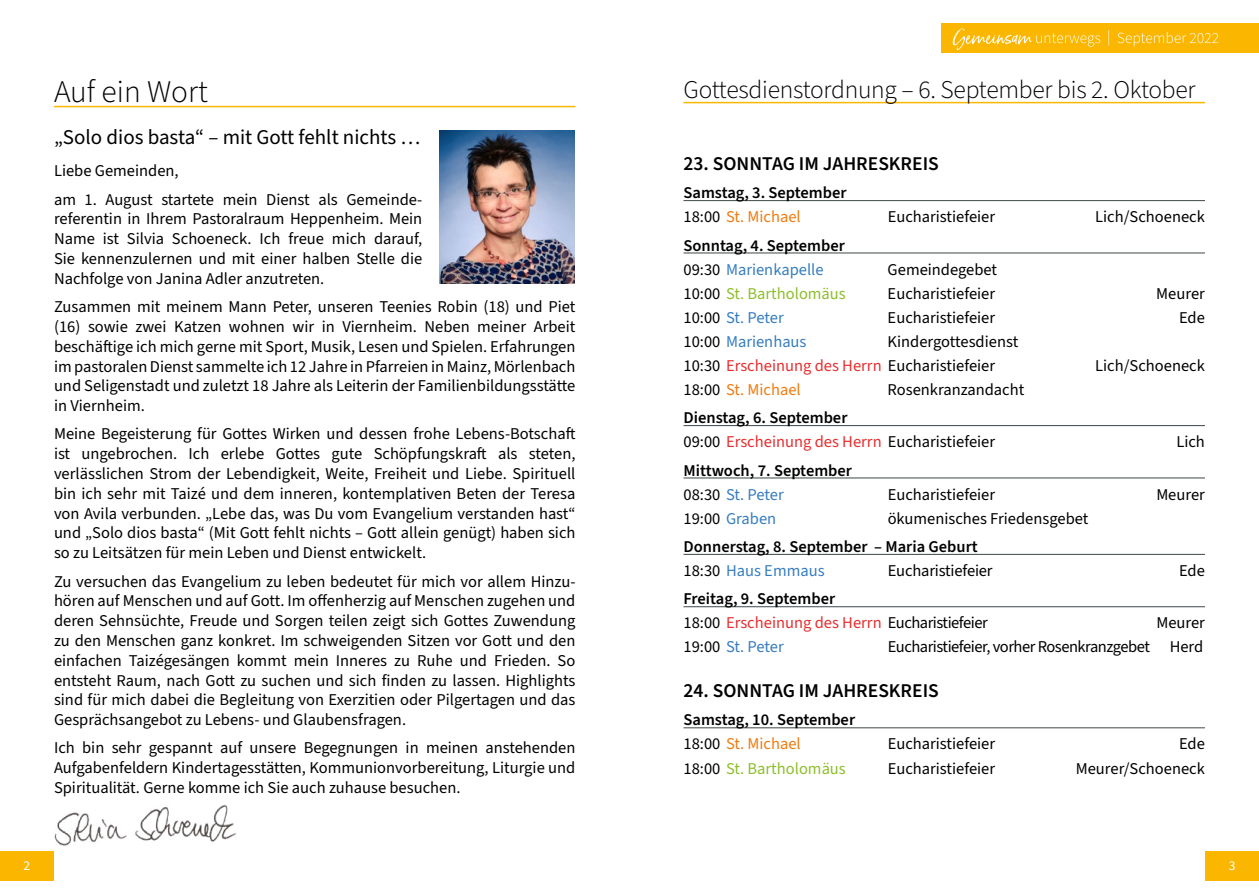
<style>
.page{position:relative;width:1259px;height:893px;background:#fff}
.page>*{position:absolute;margin:0;border:0;box-sizing:border-box;transform-origin:0 0}
.t1{font:300 31.5px "Source Sans 3";color:#000}
.t2{font:300 25.5px "Source Sans 3";letter-spacing:-.01em;color:#000}
.t3{font:21px "Source Sans 3";color:#000}
.t4{font:600 19.5px "Source Sans 3";color:#000}
.t5{font:16.5px/19.8px "Source Sans 3";color:#000;text-align:justify}
.t6{font:600 16.5px/24px "Source Sans 3";color:#000}
.t7{font:16.5px "Source Sans 3";color:#367dc0}
.t8{font:16.5px "Source Sans 3";letter-spacing:-.03em;color:#000}
.t9{font:16.5px "Source Sans 3";color:#8dbe2a}
.t10{font:16.5px "Source Sans 3";color:#ef7b0f}
.t11{font:13.5px "Source Sans 3";color:#fff}
.s1{font-weight:400}
.s2{font-weight:400;color:#ef7b0f}
.s3{font-weight:400;color:#367dc0}
.s4{color:#000}
.s5{color:#e62e30}
.s6{font-weight:600}
</style>
<div class="page">
<div style="left:941px;top:23px;width:318px;height:30px;background:#fbb700"></div>
<div style="left:1205px;top:851px;width:54px;height:30px;background:#fbb700"></div>
<div style="left:0;top:851px;width:54px;height:30px;background:#fbb700"></div>
<svg style="left:952px;top:28px;width:266px;height:22px"></svg>
<hr style="left:54px;top:106px;width:521px;height:1px;background:#fbb700">
<hr style="left:683px;top:102px;width:522px;height:1px;background:#fbb700">
<hr style="left:683px;top:200px;width:522px;height:1px;background:#3f474a">
<hr style="left:683px;top:253px;width:522px;height:1px;background:#3f474a">
<hr style="left:683px;top:425px;width:522px;height:1px;background:#3f474a">
<hr style="left:683px;top:478px;width:522px;height:1px;background:#3f474a">
<hr style="left:683px;top:554px;width:522px;height:1px;background:#3f474a">
<hr style="left:683px;top:606px;width:522px;height:1px;background:#3f474a">
<hr style="left:683px;top:727px;width:522px;height:1px;background:#3f474a">
<img style="left:439px;top:131px;width:135px;height:152px">
<img style="left:54px;top:804px;width:183px;height:41px">
<h1 class="t1" style="left:54px;top:70px;width:155px">Auf ein Wort</h1>
<p class="t3" style="left:54px;top:123px;width:368px">„Solo dios basta“ – mit Gott fehlt nichts …</p>
<p class="t5" style="left:54px;top:157px;width:370px;line-height:28.3px">Liebe Gemeinden,<br>am 1. August startete mein Dienst als Gemeinde-</p>
<p class="t5" style="left:54px;top:210px;width:370px">referentin in Ihrem Pastoralraum Heppenheim. Mein Name ist Silvia Schoeneck. Ich freue mich darauf, Sie kennenzulernen und mit einer halben Stelle die Nachfolge von Janina Adler anzutreten.</p>
<p class="t5" style="left:54px;top:297px;width:523px">Zusammen mit meinem Mann Peter, unseren Teenies Robin (18) und Piet (16) sowie zwei Katzen wohnen wir in Viernheim. Neben meiner Arbeit beschäftige ich mich gerne mit Sport, Musik, Lesen und Spielen. Erfahrungen im pastoralen Dienst sammelte ich 12 Jahre in Pfarreien in Mainz, Mörlenbach und Seligenstadt und zuletzt 18 Jahre als Leiterin der Familienbildungsstätte in Viernheim.</p>
<p class="t5" style="left:54px;top:425px;width:523px">Meine Begeisterung für Gottes Wirken und dessen frohe Lebens-Botschaft ist ungebrochen. Ich erlebe Gottes gute Schöpfungskraft als steten, verlässlichen Strom der Lebendigkeit, Weite, Freiheit und Liebe. Spirituell bin ich sehr mit Taizé und dem inneren, kontemplativen Beten der Teresa von Avila verbunden. „Lebe das, was Du vom Evangelium verstanden hast“ und „Solo dios basta“ (Mit Gott fehlt nichts – Gott allein genügt) haben sich so zu Leitsätzen für mein Leben und Dienst entwickelt.</p>
<p class="t5" style="left:54px;top:572px;width:523px">Zu versuchen das Evangelium zu leben bedeutet für mich vor allem Hinzu&shy;hören auf Menschen und auf Gott. Im offenherzig auf Menschen zugehen und deren Sehnsüchte, Freude und Sorgen teilen zeigt sich Gottes Zuwendung zu den Menschen ganz konkret. Im schweigenden Sitzen vor Gott und den einfachen Taizégesängen kommt mein Inneres zu Ruhe und Frieden. So entsteht Raum, nach Gott zu suchen und sich finden zu lassen. Highlights sind für mich dabei die Begleitung von Exerzitien oder Pilgertagen und das Gesprächsangebot zu Lebens- und Glaubensfragen.</p>
<p class="t5" style="left:54px;top:739px;width:523px">Ich bin sehr gespannt auf unsere Begegnungen in meinen anstehenden Aufgabenfeldern Kindertagesstätten, Kommunionvorbereitung, Liturgie und Spiritualität. Gerne komme ich Sie auch zuhause besuchen.</p>
<h2 class="t2" style="left:683px;top:72px;width:513px">Gottesdienstordnung – 6. September bis 2. Oktober</h2>
<p class="t4" style="left:683px;top:150px;width:257px">23. SONNTAG IM JAHRESKREIS</p>
<p class="t6" style="left:683px;top:181px;width:165px">Samstag, 3. September<br><span class="s1">18:00</span> <span class="s2">St. Michael</span></p>
<p class="t5" style="left:887px;top:207px;width:109px">Eucharistiefeier</p>
<p class="t5" style="left:1095px;top:207px;width:111px">Lich/Schoeneck</p>
<p class="t6" style="left:683px;top:234px;width:163px">Sonntag, 4. September<br><span class="s1">09:30</span> <span class="s3">Marienkapelle</span></p>
<p class="t5" style="left:887px;top:260px;width:111px">Gemeindegebet</p>
<p class="t9" style="left:683px;top:282px;width:164px"><span class="s4">10:00</span> St. Bartholomäus</p>
<p class="t5" style="left:887px;top:284px;width:109px">Eucharistiefeier</p>
<p class="t5" style="left:1156px;top:284px;width:50px">Meurer</p>
<p class="t7" style="left:683px;top:306px;width:102px"><span class="s4">10:00</span> St. Peter</p>
<p class="t5" style="left:887px;top:308px;width:109px">Eucharistiefeier</p>
<p class="t5" style="left:1179px;top:308px;width:27px">Ede</p>
<p class="t7" style="left:683px;top:330px;width:125px"><span class="s4">10:00</span> Marienhaus</p>
<p class="t5" style="left:683px;top:330px;width:336px;line-height:24px;text-indent:204px">Kindergottesdienst<br>10:30 <span class="s5">Erscheinung des Herrn</span> Eucharistiefeier</p>
<p class="t5" style="left:1095px;top:356px;width:111px">Lich/Schoeneck</p>
<p class="t10" style="left:683px;top:378px;width:119px"><span class="s4">18:00</span> St. Michael</p>
<p class="t5" style="left:887px;top:380px;width:138px">Rosenkranzandacht</p>
<p class="t5" style="left:683px;top:406px;width:313px;line-height:24px"><span class="s6">Dienstag, 6. September<br></span>09:00 <span class="s5">Erscheinung des Herrn</span> Eucharistiefeier</p>
<p class="t5" style="left:1176px;top:432px;width:30px">Lich</p>
<p class="t6" style="left:683px;top:459px;width:170px">Mittwoch, 7. September<br><span class="s1">08:30</span> <span class="s3">St. Peter</span></p>
<p class="t5" style="left:887px;top:485px;width:109px">Eucharistiefeier</p>
<p class="t5" style="left:1156px;top:485px;width:50px">Meurer</p>
<p class="t7" style="left:683px;top:507px;width:94px"><span class="s4">19:00</span> Graben</p>
<p class="t5" style="left:887px;top:509px;width:202px">ökumenisches Friedensgebet</p>
<p class="t6" style="left:683px;top:535px;width:296px">Donnerstag, 8. September – Maria Geburt<br><span class="s1">18:30</span> <span class="s3">Haus Emmaus</span></p>
<p class="t5" style="left:887px;top:561px;width:107px">Eucharistiefeier</p>
<p class="t5" style="left:1179px;top:561px;width:27px">Ede</p>
<p class="t5" style="left:683px;top:587px;width:306px;line-height:24px"><span class="s6">Freitag, 9. September<br></span>18:00 <span class="s5">Erscheinung des Herrn</span> Eucharistiefeier</p>
<p class="t5" style="left:1156px;top:614px;width:50px">Meurer</p>
<p class="t7" style="left:683px;top:636px;width:102px"><span class="s4">19:00</span> St. Peter</p>
<p class="t8" style="left:887px;top:636px;width:317px">Eucharistiefeier, vorher Rosenkranzgebet Herd</p>
<p class="t4" style="left:683px;top:678px;width:257px">24. SONNTAG IM JAHRESKREIS</p>
<p class="t6" style="left:683px;top:708px;width:173px">Samstag, 10. September<br><span class="s1">18:00</span> <span class="s2">St. Michael</span></p>
<p class="t5" style="left:887px;top:735px;width:109px">Eucharistiefeier</p>
<p class="t5" style="left:1179px;top:735px;width:27px">Ede</p>
<p class="t9" style="left:683px;top:757px;width:164px"><span class="s4">18:00</span> St. Bartholomäus</p>
<p class="t5" style="left:887px;top:759px;width:109px">Eucharistiefeier</p>
<p class="t5" style="left:1075px;top:759px;width:131px">Meurer/Schoeneck</p>
<p class="t11" style="left:24px;top:857px;width:8px">2</p>
<p class="t11" style="left:1228px;top:857px;width:8px">3</p>
</div>
